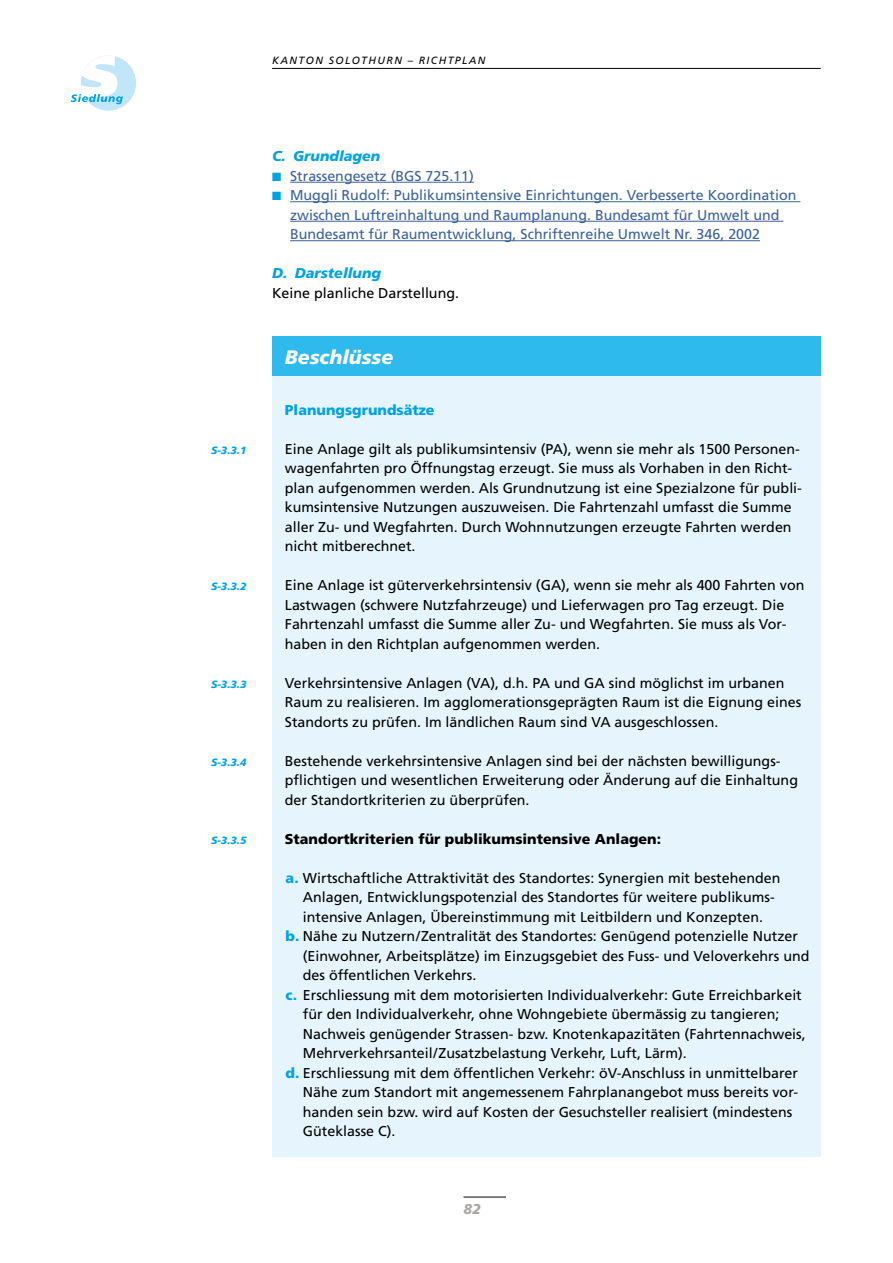
<style>
.page{position:relative;width:893px;height:1263px;background:#fff}
.page>*{position:absolute;margin:0;border:0;box-sizing:border-box;transform-origin:0 0}
.Kastentitel{font:italic 900 19.5px "Frutiger LT Std";color:#fff}
.Kastentext{font:14.25px/19.5px "Frutiger LT Std";color:#000}
.t1{font:14.25px/19.5px "Frutiger LT Std";color:#3b629b}
.Kastentext-2{font:900 14.25px "Frutiger LT Std";color:#000}
.Lauftext{font:14.25px "Frutiger LT Std";color:#000}
.Titel_ABCD{font:italic 900 14.25px "Frutiger LT Std";color:#00a2e6}
.Kastentext-3{font:900 14.25px "Frutiger LT Std";color:#00a2e6}
.t2{font:italic 900 14.25px "Frutiger LT Std";color:#a9a8a6}
.Beschluss-Nummer{font:italic 900 10.5px "Frutiger LT Std";color:#00a2e6}
.t3{font:italic 10.5px "Frutiger LT Std";letter-spacing:.135em;color:#000}
.s1{color:#00a2e6}
.s2{font-weight:900;color:#00a2e6}
</style>
<div class="page">
<div style="left:272px;top:337px;width:549px;height:39px;background:#2ebaed"></div>
<div style="left:272px;top:376px;width:549px;height:781px;background:#e6f5fd"></div>
<hr style="left:463px;top:1197px;width:43px;height:1px;background:#000">
<hr style="left:272px;top:68px;width:549px;height:1px;background:#000">
<hr style="left:290px;top:182px;width:184px;height:1px;background:#3b629b">
<hr style="left:290px;top:201px;width:510px;height:1px;background:#3b629b">
<hr style="left:290px;top:221px;width:493px;height:1px;background:#3b629b">
<hr style="left:290px;top:240px;width:470px;height:1px;background:#3b629b">
<div style="left:81px;top:55px;width:55px;height:56px;background:#c1e6fa;border-radius:50%"></div>
<svg style="left:71px;top:55px;width:52px;height:49px"></svg>
<p class="t3" style="left:272px;top:54px;width:215px">KANTON SOLOTHURN – RICHTPLAN</p>
<p class="Beschluss-Nummer" style="left:211px;top:444px;width:37px">S-3.3.1</p>
<p class="Beschluss-Nummer" style="left:211px;top:580px;width:37px">S-3.3.2</p>
<p class="Beschluss-Nummer" style="left:211px;top:678px;width:37px">S-3.3.3</p>
<p class="Beschluss-Nummer" style="left:211px;top:756px;width:37px">S-3.3.4</p>
<p class="Beschluss-Nummer" style="left:211px;top:834px;width:37px">S-3.3.5</p>
<p class="Titel_ABCD" style="left:272px;top:148px;width:110px">C. Grundlagen</p>
<p class="t1" style="left:272px;top:166px;width:203px"><span class="s1">■</span> Strassengesetz (BGS 725.11)</p>
<p class="t1" style="left:290px;top:186px;width:508px;text-indent:-18px"><span class="s1">■</span> Muggli Rudolf: Publikumsintensive Einrichtungen. Verbesserte Koordination zwischen Luftreinhaltung und Raumplanung. Bundesamt für Umwelt und<br>Bundesamt für Raumentwicklung, Schriftenreihe Umwelt Nr. 346, 2002</p>
<p class="Titel_ABCD" style="left:272px;top:265px;width:110px">D. Darstellung</p>
<p class="Lauftext" style="left:272px;top:284px;width:188px">Keine planliche Darstellung.</p>
<p class="Kastentitel" style="left:285px;top:345px;width:110px">Beschlüsse</p>
<p class="Kastentext-3" style="left:285px;top:401px;width:151px">Planungsgrundsätze</p>
<p class="Kastentext" style="left:285px;top:439px;width:519px">Eine Anlage gilt als publikumsintensiv (PA), wenn sie mehr als 1500 Personen&shy;wagenfahrten pro Öffnungstag erzeugt. Sie muss als Vorhaben in den Richt&shy;plan aufgenommen werden. Als Grundnutzung ist eine Spezialzone für publi&shy;kumsintensive Nutzungen auszuweisen. Die Fahrtenzahl umfasst die Summe aller Zu- und Wegfahrten. Durch Wohnnutzungen erzeugte Fahrten werden nicht mitberechnet.</p>
<p class="Kastentext" style="left:285px;top:576px;width:521px">Eine Anlage ist güterverkehrsintensiv (GA), wenn sie mehr als 400 Fahrten von Lastwagen (schwere Nutzfahrzeuge) und Lieferwagen pro Tag erzeugt. Die Fahrtenzahl umfasst die Summe aller Zu- und Wegfahrten. Sie muss als Vor&shy;haben in den Richtplan aufgenommen werden.</p>
<p class="Kastentext" style="left:285px;top:673px;width:518px">Verkehrsintensive Anlagen (VA), d.h. PA und GA sind möglichst im urbanen<br>Raum zu realisieren. Im agglomerationsgeprägten Raum ist die Eignung eines<br>Standorts zu prüfen. Im ländlichen Raum sind VA ausgeschlossen.</p>
<p class="Kastentext" style="left:285px;top:751px;width:515px">Bestehende verkehrsintensive Anlagen sind bei der nächsten bewilligungs&shy;pflichtigen und wesentlichen Erweiterung oder Änderung auf die Einhaltung der Standortkriterien zu überprüfen.</p>
<p class="Kastentext-2" style="left:285px;top:830px;width:378px">Standortkriterien für publikumsintensive Anlagen:</p>
<p class="Kastentext" style="left:303px;top:868px;width:479px;text-indent:-17px"><span class="s2">a.</span> Wirtschaftliche Attraktivität des Standortes: Synergien mit bestehenden<br>Anlagen, Entwicklungspotenzial des Standortes für weitere publikums&shy;intensive Anlagen, Übereinstimmung mit Leitbildern und Konzepten.</p>
<p class="Kastentext" style="left:303px;top:927px;width:508px;text-indent:-17px"><span class="s2">b.</span> Nähe zu Nutzern/Zentralität des Standortes: Genügend potenzielle Nutzer (Einwohner, Arbeitsplätze) im Einzugsgebiet des Fuss- und Veloverkehrs und des öffentlichen Verkehrs.</p>
<p class="Kastentext" style="left:303px;top:985px;width:504px;text-indent:-17px"><span class="s2">c.</span> Erschliessung mit dem motorisierten Individualverkehr: Gute Erreichbarkeit für den Individualverkehr, ohne Wohngebiete übermässig zu tangieren; Nachweis genügender Strassen- bzw. Knotenkapazitäten (Fahrtennachweis, Mehrverkehrsanteil/Zusatzbelastung Verkehr, Luft, Lärm).</p>
<p class="Kastentext" style="left:303px;top:1063px;width:497px;text-indent:-17px"><span class="s2">d.</span> Erschliessung mit dem öffentlichen Verkehr: öV-Anschluss in unmittelbarer Nähe zum Standort mit angemessenem Fahrplanangebot muss bereits vor&shy;handen sein bzw. wird auf Kosten der Gesuchsteller realisiert (mindestens Güteklasse C).</p>
<p class="t2" style="left:463px;top:1201px;width:19px">82</p>
</div>
